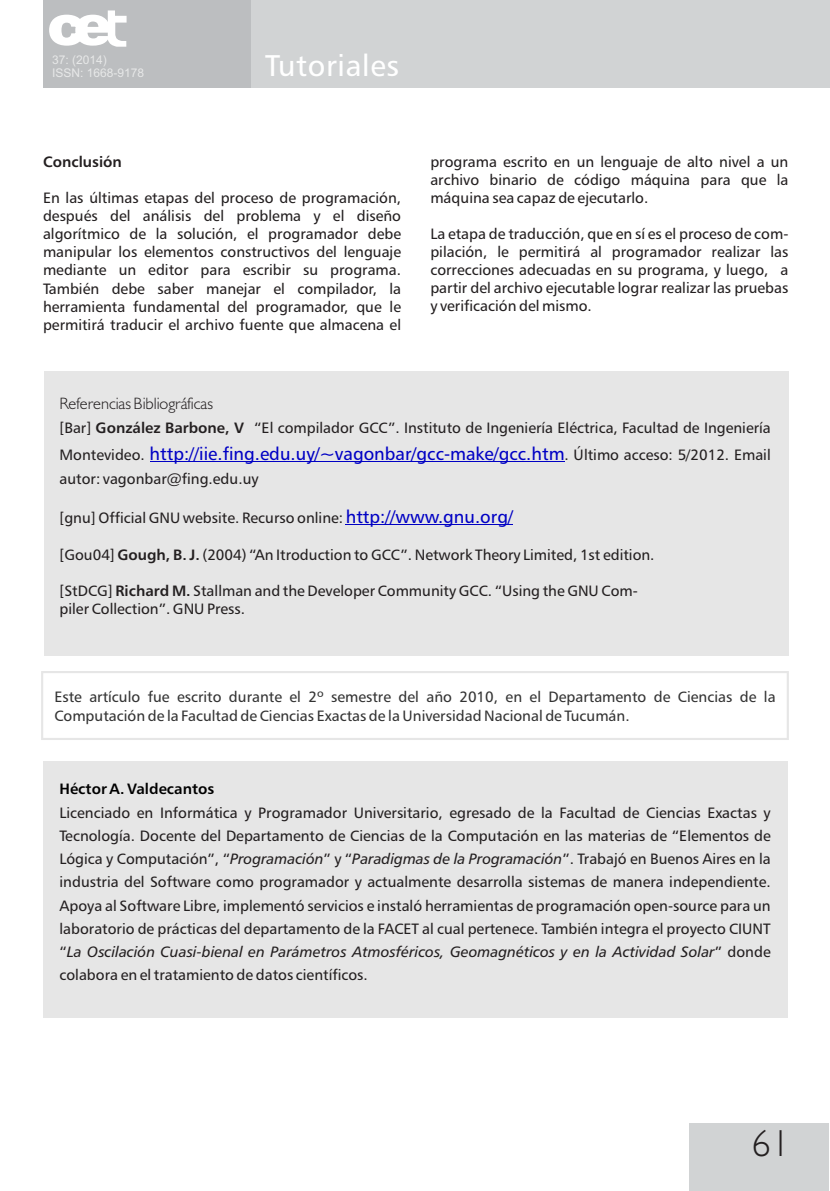
<style>
.page{position:relative;width:830px;height:1191px;background:#fff}
.page>*{position:absolute;margin:0;border:0;box-sizing:border-box;transform-origin:0 0}
.t1{font:300 37.8px "Humanist 521 BT";color:#231f20}
.t2{font:30px "Humanist 777 BT Roman B";letter-spacing:.02em;color:#fff}
.t3{font:18px "Humanist 777 BT Roman B";color:#0000c4}
.t4{font:300 16.5px "Humanist 521 BT";color:#231f20}
.t5{font:15px/18.1px "Humanist 777 BT Roman B";color:#231f20;text-align:justify}
.t6{font:15px/18.1px "Humanist 777 BT Roman B";color:#333}
.t7{font:15px "Humanist 777 BT Italic B";color:#231f20}
.t8{font:15px "Humanist 777 BT Bold B";color:#000}
.t9{font:15px "Humanist 777 BT Bold B";color:#231f20}
.t10{font:12px/13.4px "Arial";color:#e7e8e8}
.s1{font-family:"Humanist 777 BT Bold B"}
.s2{font-family:"Humanist 777 BT Italic B"}
.s3{font-family:"Humanist 777 BT Roman B"}
</style>
<div class="page">
<div style="left:43px;top:0;width:215px;height:88px;background:#bcbec0"></div>
<div style="left:252px;top:0;width:577px;height:88px;background:#d1d3d4"></div>
<svg style="left:49px;top:10px;width:77px;height:37px"></svg>
<div style="left:43px;top:761px;width:744px;height:256px;background:#e6e6e6"></div>
<div style="left:41px;top:671px;width:747px;height:69px;border:2px solid #e6e6e6"></div>
<div style="left:44px;top:371px;width:744px;height:284px;background:#e6e6e6"></div>
<hr style="left:149px;top:461px;width:415px;height:1px;background:#0000c4">
<hr style="left:345px;top:524px;width:168px;height:1px;background:#0000c4">
<div style="left:689px;top:1123px;width:139px;height:68px;background:#d1d3d4"></div>
<p class="t10" style="left:52px;top:54px;width:94px">37: (2014)<br>ISSN: 1668-9178</p>
<h2 class="t2" style="left:265px;top:53px;width:135px">Tutoriales</h2>
<p class="t9" style="left:43px;top:155px;width:80px">Conclusión</p>
<p class="t5" style="left:43px;top:190px;width:359px">En las últimas etapas del proceso de programación, después del análisis del problema y el diseño algorítmico de la solución, el programador debe manipular los elementos constructivos del lenguaje mediante un editor para escribir su programa.<br>También debe saber manejar el compilador, la herramienta fundamental del programador, que le permitirá traducir el archivo fuente que almacena el</p>
<p class="t5" style="left:430px;top:154px;width:359px">programa escrito en un lenguaje de alto nivel a un archivo binario de código máquina para que la máquina sea capaz de ejecutarlo.</p>
<p class="t5" style="left:430px;top:226px;width:359px">La etapa de traducción, que en sí es el proceso de com&shy;pilación, le permitirá al programador realizar las correcciones adecuadas en su programa, y luego, a partir del archivo ejecutable lograr realizar las pruebas y verificación del mismo.</p>
<p class="t4" style="left:59px;top:396px;width:155px">Referencias Bibliográficas</p>
<p class="t5" style="left:59px;top:415px;width:712px;line-height:27px">[Bar] <span class="s1">González Barbone, V</span> “El compilador GCC”. Instituto de Ingeniería Eléctrica, Facultad de Ingeniería<br>Montevideo.</p>
<p class="t5" style="left:564px;top:446px;width:208px">. Último acceso: 5/2012. Email</p>
<p class="t3" style="left:149px;top:446px;width:416px">http://iie.fing.edu.uy/~vagonbar/gcc-make/gcc.htm</p>
<p class="t5" style="left:59px;top:470px;width:200px">autor: vagonbar@fing.edu.uy</p>
<p class="t5" style="left:59px;top:510px;width:285px">[gnu] Official GNU website. Recurso online:</p>
<p class="t5" style="left:59px;top:547px;width:596px">[Gou04] <span class="s1">Gough, B. J.</span> (2004) “An Itroduction to GCC”. Network Theory Limited, 1st edition.</p>
<p class="t5" style="left:59px;top:583px;width:579px">[StDCG] <span class="s1">Richard M.</span> Stallman and the Developer Community GCC. “Using the GNU Com&shy;piler Collection”. GNU Press.</p>
<p class="t3" style="left:345px;top:509px;width:169px">http://www.gnu.org/</p>
<p class="t6" style="left:54px;top:689px;width:722px">Este artículo fue escrito durante el 2º semestre del año 2010, en el Departamento de Ciencias de la<br>Computación de la Facultad de Ciencias Exactas de la Universidad Nacional de Tucumán.</p>
<p class="t8" style="left:59px;top:783px;width:156px">Héctor A. Valdecantos</p>
<p class="t5" style="left:59px;top:802px;width:712px;line-height:23.2px">Licenciado en Informática y Programador Universitario, egresado de la Facultad de Ciencias Exactas y Tecnología. Docente del Departamento de Ciencias de la Computación en las materias de “Elementos de Lógica y Computación”, “<span class="s2">Programación</span>” y “<span class="s2">Paradigmas de la Programación</span>”. Trabajó en Buenos Aires en la industria del Software como programador y actualmente desarrolla sistemas de manera independiente.<br>Apoya al Software Libre, implementó servicios e instaló herramientas de programación open-source para un laboratorio de prácticas del departamento de la FACET al cual pertenece. También integra el proyecto CIUNT</p>
<p class="t7" style="left:59px;top:945px;width:712px"><span class="s3">“</span>La Oscilación Cuasi-bienal en Parámetros Atmosféricos, Geomagnéticos y en la Actividad Solar<span class="s3">” donde</span></p>
<p class="t5" style="left:59px;top:967px;width:310px">colabora en el tratamiento de datos científicos.</p>
<h1 class="t1" style="left:751px;top:1127px;width:40px">61</h1>
</div>
